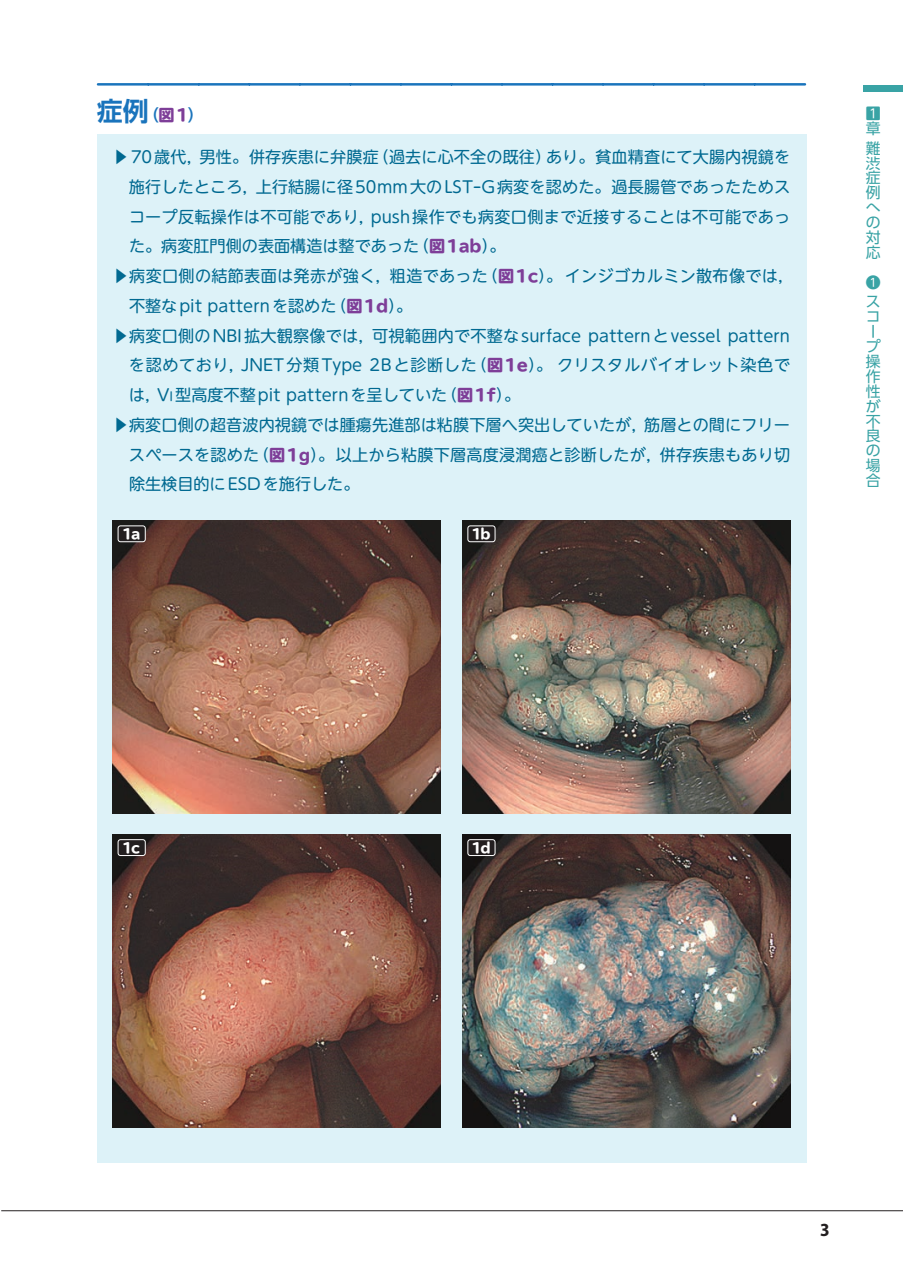
<style>
.page{position:relative;width:903px;height:1275px;background:#fff}
.page>*{position:absolute;margin:0;border:0;box-sizing:border-box;transform-origin:0 0}
.t1{font:700 26.07px "UD Shin Go Pr 6 N De";color:#1a74bc}
.t2{font:700 semi-condensed 18.55px "Myriad Pro";color:#231f20}
.t3{font:16.1px "UD Shin M Go Pr 6 N";letter-spacing:.01em;color:#006991}
.t4{font:16.1px "UD Shin M Go Pr 6 N";letter-spacing:.04em;color:#006991}
.t5{font:14.88px/14.9px "UD Shin Go Pr 6 N";color:#39a3a5}
.t6{font:800 13.65px "TBUDR Go Std";letter-spacing:-.17em;color:#fff}
.s1{font-size:16.1px}
.s2{font-family:"TBUDR Go Std";font-weight:800;font-size:16.1px;color:#7e3e98}
.s3{font-family:"TBUDR Go Std";font-weight:800;color:#7e3e98}
.s4{font-size:12.08px}
</style>
<div class="page">
<hr style="left:1px;top:1210px;width:902px;height:1px;background:#231f20">
<div style="left:863px;top:86px;width:40px;height:6px;background:#39a3a5"></div>
<svg style="left:98px;top:83px;width:707px;height:3px;background:#408bc7"></svg>
<div style="left:97px;top:134px;width:709px;height:1028px;background:#ddf2f8"></div>
<img style="left:113px;top:521px;width:327px;height:293px">
<div style="left:118px;top:526px;width:27px;height:16px;background:#231f20;border-radius:2px"></div>
<div style="left:118px;top:526px;width:27px;height:16px;border:1px solid #fff;border-radius:2px"></div>
<img style="left:463px;top:521px;width:327px;height:293px">
<div style="left:468px;top:526px;width:27px;height:16px;background:#231f20;border-radius:2px"></div>
<div style="left:468px;top:526px;width:27px;height:16px;border:1px solid #fff;border-radius:2px"></div>
<img style="left:113px;top:835px;width:327px;height:292px">
<div style="left:118px;top:840px;width:27px;height:15px;background:#231f20;border-radius:2px"></div>
<div style="left:118px;top:839px;width:27px;height:17px;border:1px solid #fff;border-radius:2px"></div>
<img style="left:463px;top:835px;width:327px;height:292px">
<div style="left:468px;top:840px;width:27px;height:15px;background:#231f20;border-radius:2px"></div>
<div style="left:468px;top:839px;width:27px;height:17px;border:1px solid #fff;border-radius:2px"></div>
<h1 class="t1" style="left:97px;top:90px;width:109px">症例<span class="s1">（</span><span class="s2">図1</span><span class="s1">）</span></h1>
<p class="t5" style="left:866px;top:105px;width:16px">1章</p>
<p class="t5" style="left:866px;top:140px;width:16px;text-align:justify">難渋症例への対応</p>
<p class="t5" style="left:866px;top:272px;width:16px;line-height:19.8px">❶ス</p>
<p class="t5" style="left:866px;top:309px;width:17px">コープ操作性が不良の場合</p>
<p class="t3" style="left:113px;top:144px;width:679px">▶70歳代，男性。併存疾患に弁膜症（過去に心不全の既往）あり。貧血精査にて大腸内視鏡を</p>
<p class="t3" style="left:129px;top:173px;width:663px">施行したところ，上行結腸に径50mm大のLST-G病変を認めた。過長腸管であったためス</p>
<p class="t3" style="left:129px;top:203px;width:663px">コープ反転操作は不可能であり，push操作でも病変口側まで近接することは不可能であっ</p>
<p class="t3" style="left:129px;top:233px;width:378px">た。病変肛門側の表面構造は整であった（<span class="s3">図1ab</span>）。</p>
<p class="t3" style="left:113px;top:263px;width:683px">▶病変口側の結節表面は発赤が強く，粗造であった（<span class="s3">図1c</span>）。インジゴカルミン散布像では，</p>
<p class="t3" style="left:129px;top:292px;width:285px">不整なpit patternを認めた（<span class="s3">図1d</span>）。</p>
<p class="t3" style="left:113px;top:322px;width:679px">▶病変口側のNBI拡大観察像では，可視範囲内で不整なsurface patternとvessel pattern</p>
<p class="t4" style="left:129px;top:352px;width:663px">を認めており，JNET分類Type 2Bと診断した（<span class="s3">図1e</span>）。クリスタルバイオレット染色で</p>
<p class="t3" style="left:129px;top:382px;width:393px">は，V<span class="s4">i</span> 型高度不整pit patternを呈していた（<span class="s3">図1f</span>）。</p>
<p class="t3" style="left:113px;top:411px;width:678px">▶病変口側の超音波内視鏡では腫瘍先進部は粘膜下層へ突出していたが，筋層との間にフリー</p>
<p class="t3" style="left:129px;top:441px;width:663px">スペースを認めた（<span class="s3">図1g</span>）。以上から粘膜下層高度浸潤癌と診断したが，併存疾患もあり切</p>
<p class="t3" style="left:129px;top:471px;width:232px">除生検目的にESDを施行した。</p>
<p class="t6" style="left:122px;top:526px;width:20px">1a</p>
<p class="t6" style="left:471px;top:526px;width:21px">1b</p>
<p class="t6" style="left:122px;top:840px;width:19px">1c</p>
<p class="t6" style="left:471px;top:840px;width:21px">1d</p>
<p class="t2" style="left:820px;top:1218px;width:11px">3</p>
</div>
